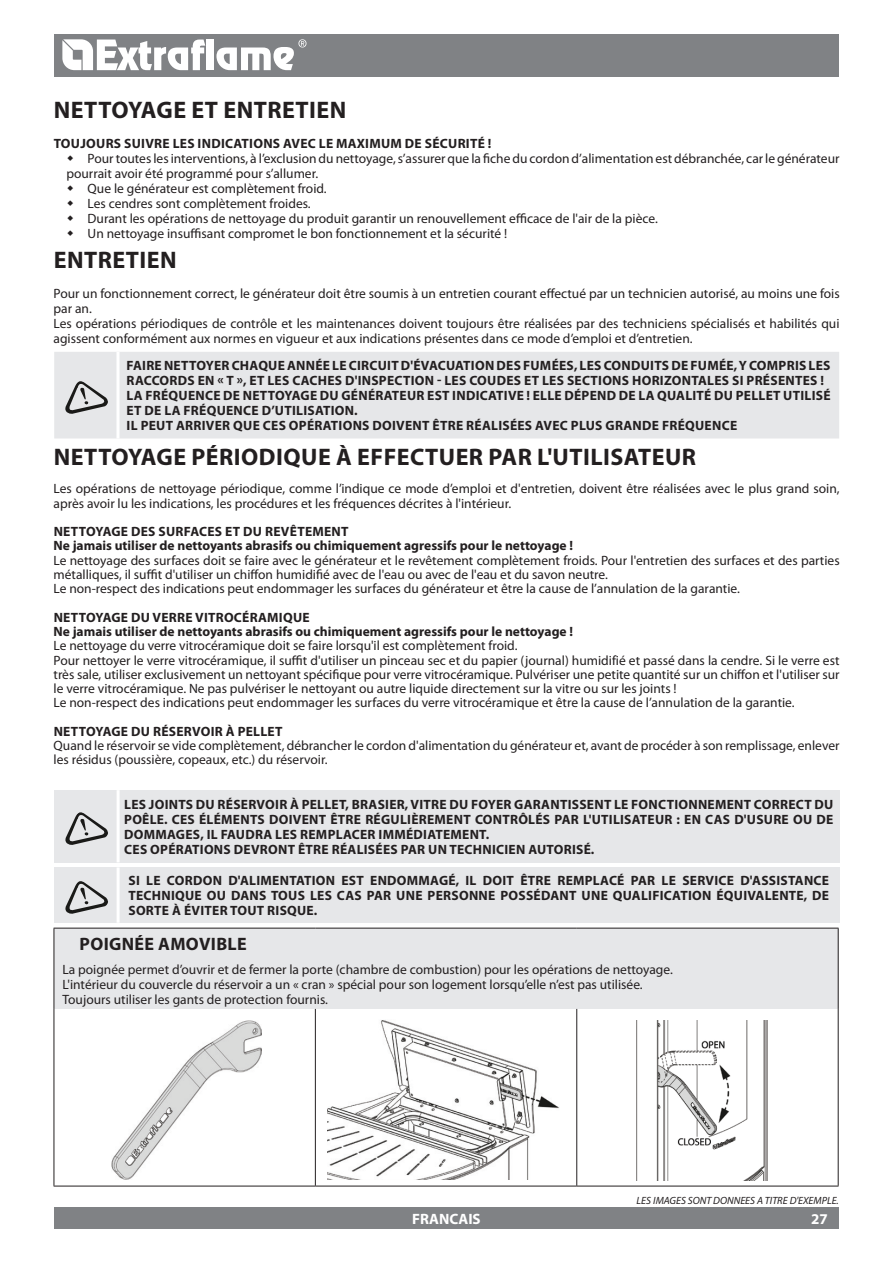
<style>
.page{position:relative;width:893px;height:1263px;background:#fff}
.page>*{position:absolute;margin:0;border:0;box-sizing:border-box;transform-origin:0 0}
.t1{font:700 24px "Myriad Pro";letter-spacing:.02em;color:#231f20}
.t2{font:700 18px "Myriad Pro";letter-spacing:.02em;color:#231f20}
.t3{font:700 15px "Myriad Pro";color:#fff}
.t4{font:13.5px/14.2px "Myriad Pro";color:#231f20}
.t5{font:700 13.5px/15px "Myriad Pro";letter-spacing:.02em;color:#231f20}
.t6{font:700 13.5px/14.2px "Myriad Pro";color:#231f20}
.t7{font:italic 10.5px "Myriad Pro";color:#231f20}
</style>
<div class="page">
<img style="left:112px;top:1020px;width:149px;height:159px">
<img style="left:327px;top:1020px;width:232px;height:159px">
<img style="left:636px;top:1020px;width:132px;height:160px">
<div style="left:54px;top:34px;width:785px;height:43px;background:#808285"></div>
<div style="left:54px;top:1208px;width:785px;height:21px;background:#808285"></div>
<svg style="left:62px;top:39px;width:143px;height:31px"></svg>
<div style="left:207px;top:40px;width:7px;height:30px;background:#fff"></div>
<svg style="left:216px;top:39px;width:90px;height:31px"></svg>
<div style="left:54px;top:352px;width:785px;height:86px;background:#e6e7e9"></div>
<hr style="left:116px;top:352px;width:3px;height:86px;background:#fff">
<svg style="left:64px;top:380px;width:44px;height:35px"></svg>
<div style="left:54px;top:867px;width:786px;height:56px;background:#e6e7e9"></div>
<hr style="left:117px;top:867px;width:3px;height:56px;background:#fff">
<svg style="left:65px;top:881px;width:43px;height:33px"></svg>
<div style="left:54px;top:790px;width:786px;height:72px;background:#e6e7e9"></div>
<hr style="left:117px;top:790px;width:3px;height:72px;background:#fff">
<svg style="left:65px;top:812px;width:43px;height:33px"></svg>
<div style="left:54px;top:928px;width:784px;height:81px;background:#e6e7e9"></div>
<hr style="left:54px;top:928px;width:261px;height:1px;background:#231f20">
<hr style="left:54px;top:928px;width:1px;height:81px;background:#231f20">
<hr style="left:315px;top:928px;width:262px;height:1px;background:#231f20">
<hr style="left:577px;top:928px;width:261px;height:1px;background:#231f20">
<hr style="left:838px;top:928px;width:1px;height:81px;background:#231f20">
<hr style="left:54px;top:1009px;width:1px;height:177px;background:#231f20">
<hr style="left:315px;top:1009px;width:1px;height:177px;background:#231f20">
<hr style="left:576px;top:1009px;width:1px;height:177px;background:#231f20">
<hr style="left:838px;top:1009px;width:1px;height:177px;background:#231f20">
<hr style="left:54px;top:1186px;width:261px;height:1px;background:#231f20">
<hr style="left:315px;top:1186px;width:262px;height:1px;background:#231f20">
<hr style="left:577px;top:1186px;width:261px;height:1px;background:#231f20">
<h1 class="t1" style="left:54px;top:94px;width:291px">NETTOYAGE ET ENTRETIEN</h1>
<p class="t5" style="left:54px;top:135px;width:439px">TOUJOURS SUIVRE LES INDICATIONS AVEC LE MAXIMUM DE SÉCURITÉ !</p>
<p class="t4" style="left:88px;top:151px;width:753px">Pour toutes les interventions, à l’exclusion du nettoyage, s’assurer que la fiche du cordon d’alimentation est débranchée, car le générateur</p>
<p class="t4" style="left:66px;top:166px;width:253px">pourrait avoir été programmé pour s’allumer.</p>
<p class="t4" style="left:88px;top:181px;width:241px">Que le générateur est complètement froid.</p>
<p class="t4" style="left:88px;top:196px;width:225px">Les cendres sont complètement froides.</p>
<p class="t4" style="left:88px;top:211px;width:572px">Durant les opérations de nettoyage du produit garantir un renouvellement efficace de l'air de la pièce.</p>
<p class="t4" style="left:88px;top:226px;width:421px">Un nettoyage insuffisant compromet le bon fonctionnement et la sécurité !</p>
<h1 class="t1" style="left:54px;top:244px;width:121px">ENTRETIEN</h1>
<p class="t4" style="left:54px;top:286px;width:788px;line-height:15px">Pour un fonctionnement correct, le générateur doit être soumis à un entretien courant effectué par un technicien autorisé, au moins une fois par an.<br>Les opérations périodiques de contrôle et les maintenances doivent toujours être réalisées par des techniciens spécialisés et habilités qui agissent conformément aux normes en vigueur et aux indications présentes dans ce mode d’emploi et d’entretien.</p>
<p class="t5" style="left:127px;top:358px;width:705px">FAIRE NETTOYER CHAQUE ANN ÉE LE CIRCUIT D'ÉVACUATION DES FUMÉES, LES CONDUITS DE FUMÉE, Y COMPRIS LES<br>RACCORDS EN « T », ET LES CACHES D'INSPECTION - LES COUDES ET LES SECTIONS HORIZONTALES SI PRÉSENTES !<br>LA FRÉQUE</p>
<p class="t5" style="left:195px;top:388px;width:240px">NCE DE NETTOYAGE DU GÉNÉRATEUR EST</p>
<p class="t5" style="left:452px;top:388px;width:22px">INDICATIVE</p>
<p class="t5" style="left:527px;top:388px;width:305px">! ELLE DÉPEND DE LA QUALITÉ DU PELLET UTILISÉ</p>
<p class="t5" style="left:127px;top:402px;width:612px">ET DE LA FRÉQUENCE D’UTILISATION.<br>IL PEUT ARRIVER QUE CES OPÉRATIONS DOIVENT ÊTRE RÉALISÉES AVEC PLUS GRANDE FRÉQUENCE</p>
<h1 class="t1" style="left:54px;top:441px;width:644px">NETTOYAGE PÉRIODIQUE À EFFECTUER PAR L'UTILISATEUR</h1>
<p class="t4" style="left:54px;top:482px;width:788px">Les opérations de nettoyage périodique, comme l’indique ce mode d’emploi et d'entretien, doivent être réalisées avec le plus grand soin, après avoir lu les indications, les procédures et les fréquences décrites à l'intérieur.</p>
<p class="t6" style="left:54px;top:524px;width:521px">NETTOYAGE DES SURFACES ET DU REVÊTEMENT<br>NE JAMAIS UTILISER DE NETTOYANTS ABRASIFS OU CHIMIQUEMENT AGRESSIFS POUR LE NETTOYAGE !</p>
<p class="t4" style="left:54px;top:553px;width:788px">Le nettoyage des surfaces doit se faire avec le générateur et le revêtement complètement froids. Pour l'entretien des surfaces et des parties métalliques, il suffit d'utiliser un chiffon humidifié avec de l'eau ou avec de l'eau et du savon neutre.<br>Le non-respect des indications peut endommager les surfaces du générateur et être la cause de l’annulation de la garantie.</p>
<p class="t6" style="left:54px;top:610px;width:521px">NETTOYAGE DU VERRE VITROCÉRAMIQUE<br>NE JAMAIS UTILISER DE NETTOYANTS ABRASIFS OU CHIMIQUEMENT AGRESSIFS POUR LE NETTOYAGE !</p>
<p class="t4" style="left:54px;top:638px;width:788px">Le nettoyage du verre vitrocéramique doit se faire lorsqu'il est complètement froid.<br>Pour nettoyer le verre vitrocéramique, il suffit d'utiliser un pinceau sec et du papier (journal) humidifié et passé dans la cendre. Si le verre est très sale, utiliser exclusivement un nettoyant spécifique pour verre vitrocéramique. Pulvériser une petite quantité sur un chiffon et l'utiliser sur le verre vitrocéramique. Ne pas pulvériser le nettoyant ou autre liquide directement sur la vitre ou sur les joints !<br>Le non-respect des indications peut endommager les surfaces du verre vitrocéramique et être la cause de l’annulation de la garantie.</p>
<p class="t5" style="left:54px;top:723px;width:230px">NETTOYAGE DU RÉSERVOIR À PELLET</p>
<p class="t4" style="left:54px;top:738px;width:787px">Quand le réservoir se vide complètement, débrancher le cordon d'alimentation du générateur et, avant de procéder à son remplissage, enlever les résidus (poussière, copeaux, etc.) du réservoir.</p>
<p class="t5" style="left:124px;top:796px;width:711px">LES JOINTS DU RÉSERVOIR À PELLET, BRASIER, VITRE DU FOYER GARANTISSENT LE FONCTIONN EMENT CORRECT DU POÊLE. CES ÉLÉMENTS DOIVENT ÊTRE RÉGULIÈREMENT CONTRÔLÉS PAR L'UTILISATEUR : EN CAS D'USURE OU DE DOMMAGES, IL FAUDRA LES REMPLACER IMMÉDIATEMENT.<br>CES OPÉRATIONS DEVRONT ÊTRE RÉALISÉES PAR UN TECHNICIEN AUTORISÉ.</p>
<p class="t5" style="left:128px;top:873px;width:702px;text-align:justify">SI LE CORDON D'ALIMENTATION EST ENDOMMAGÉ, IL DOIT ÊTRE REMPLACÉ PAR LE SERVICE D'ASSISTANCE TECHNIQUE OU DANS TOUS LES CAS PAR UNE PERSONN E POSSÉDANT UNE QUALIFICATION ÉQUIVALENTE, DE SORTE À ÉVITER TOUT RISQUE.</p>
<h2 class="t2" style="left:80px;top:932px;width:169px">POIGNÉE AMOVIBLE</h2>
<p class="t4" style="left:62px;top:962px;width:612px;line-height:15px">La poignée permet d’ouvrir et de fermer la porte (chambre de combustion) pour les opérations de nettoyage.<br>L'intérieur du couvercle du réservoir a un « cran » spécial pour son logement lorsqu’elle n’est pas utilisée.<br>Toujours utiliser les gants de protection fournis.</p>
<p class="t7" style="left:637px;top:1194px;width:204px">LES IMAGES SONT DONNEES A TITRE D'EXEMPLE.</p>
<p class="t3" style="left:412px;top:1209px;width:70px">FRANCAIS</p>
<p class="t3" style="left:811px;top:1209px;width:18px">27</p>
</div>
